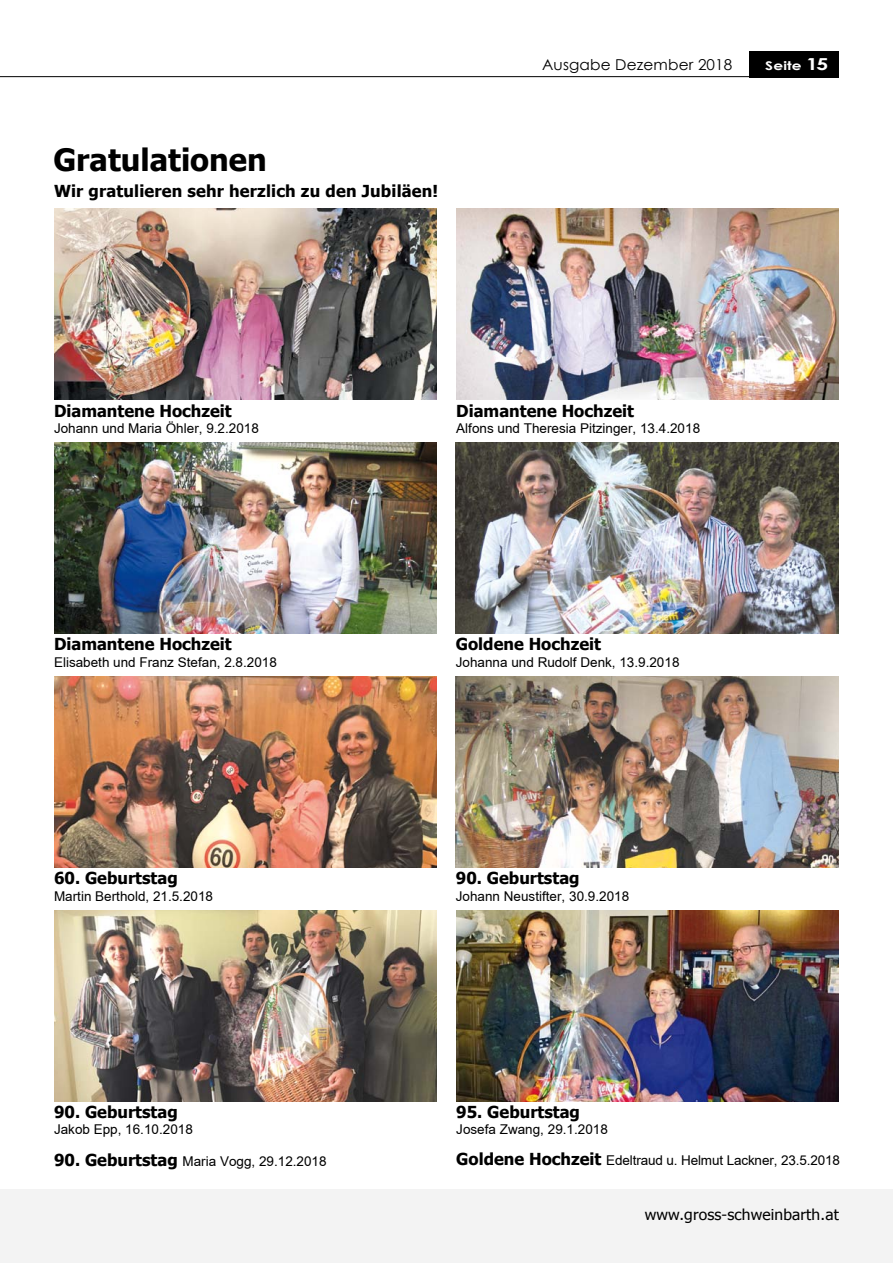
<style>
.page{position:relative;width:893px;height:1263px;background:#fff}
.page>*{position:absolute;margin:0;border:0;box-sizing:border-box;transform-origin:0 0}
.t1{font:700 30.75px "Tahoma";color:#000}
.t2{font:700 16.5px "Tahoma";color:#000}
.t3{font:15px "Tahoma";letter-spacing:.01em;color:#000;scale:1.04 1}
.t4{font:15px "Century Gothic";letter-spacing:.01em;color:#000}
.t5{font:13.5px "Arial";color:#000}
.t6{font:700 12px "Century Gothic";letter-spacing:.01em;color:#fff;scale:1.27 1}
.s1{font-size:16.5px}
.s2{font-family:"Tahoma";font-weight:700;font-size:16.5px}
</style>
<div class="page">
<div style="left:749px;top:51px;width:90px;height:26px;background:#000"></div>
<hr style="left:0;top:76px;width:839px;height:1px;background:#000">
<div style="left:0;top:1189px;width:893px;height:74px;background:#f3f3f3"></div>
<img style="left:54px;top:208px;width:383px;height:192px">
<img style="left:54px;top:442px;width:383px;height:192px">
<img style="left:54px;top:910px;width:383px;height:191px">
<img style="left:456px;top:910px;width:383px;height:191px">
<img style="left:456px;top:208px;width:383px;height:192px">
<img style="left:54px;top:676px;width:383px;height:191px">
<img style="left:456px;top:442px;width:382px;height:192px">
<img style="left:456px;top:676px;width:382px;height:191px">
<h1 class="t1" style="left:53px;top:141px;width:215px">Gratulationen</h1>
<p class="t2" style="left:54px;top:180px;width:386px">Wir gratulieren sehr herzlich zu den Jubiläen!</p>
<p class="t4" style="left:542px;top:55px;width:192px">Ausgabe Dezember 2018</p>
<p class="t6" style="left:765px;top:58px;width:51px">Seite <span class="s1">15</span></p>
<p class="t2" style="left:54px;top:400px;width:179px">Diamantene Hochzeit</p>
<p class="t5" style="left:54px;top:420px;width:206px">Johann und Maria Öhler, 9.2.2018</p>
<p class="t2" style="left:456px;top:400px;width:179px">Diamantene Hochzeit</p>
<p class="t5" style="left:456px;top:420px;width:245px">Alfons und Theresia Pitzinger, 13.4.2018</p>
<p class="t2" style="left:54px;top:634px;width:179px">Diamantene Hochzeit</p>
<p class="t5" style="left:54px;top:654px;width:224px">Elisabeth und Franz Stefan, 2.8.2018</p>
<p class="t2" style="left:456px;top:634px;width:147px">Goldene Hochzeit</p>
<p class="t5" style="left:456px;top:654px;width:225px">Johanna und Rudolf Denk, 13.9.2018</p>
<p class="t2" style="left:54px;top:868px;width:125px">60. Geburtstag</p>
<p class="t5" style="left:54px;top:888px;width:161px">Martin Berthold, 21.5.2018</p>
<p class="t2" style="left:456px;top:868px;width:125px">90. Geburtstag</p>
<p class="t5" style="left:456px;top:888px;width:175px">Johann Neustifter, 30.9.2018</p>
<p class="t2" style="left:54px;top:1102px;width:125px">90. Geburtstag</p>
<p class="t5" style="left:54px;top:1122px;width:140px">Jakob Epp, 16.10.2018</p>
<p class="t5" style="left:54px;top:1153px;width:274px"><span class="s2">90. Geburtstag</span> Maria Vogg, 29.12.2018</p>
<p class="t2" style="left:456px;top:1102px;width:125px">95. Geburtstag</p>
<p class="t5" style="left:456px;top:1122px;width:153px">Josefa Zwang, 29.1.2018</p>
<p class="t5" style="left:456px;top:1153px;width:385px"><span class="s2">Goldene Hochzeit</span> Edeltraud u. Helmut Lackner, 23.5.2018</p>
<p class="t3" style="left:645px;top:1205px;width:188px">www.gross-schweinbarth.at</p>
</div>
